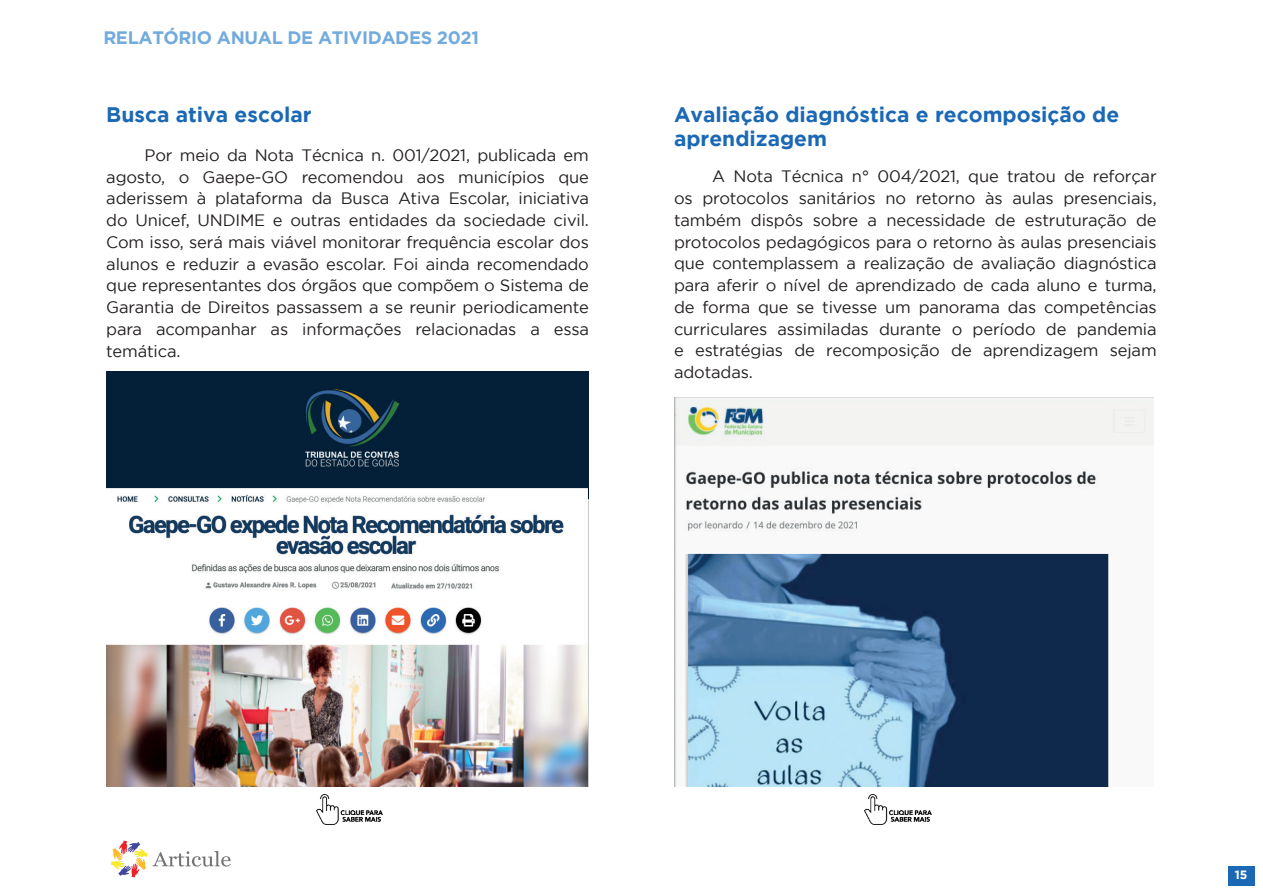
<style>
.page{position:relative;width:1263px;height:893px;background:#fff}
.page>*{position:absolute;margin:0;border:0;box-sizing:border-box;transform-origin:0 0}
.t1{font:700 21px/24px "Gotham";color:#1b69b4}
.t2{font:700 18px "Gotham";letter-spacing:-.02em;color:#73abdc}
.t3{font:16.5px/21.8px "Gotham";letter-spacing:-.01em;color:#231f20;text-align:justify}
.t4{font:700 12px "Gotham";color:#fff}
</style>
<div class="page">
<div style="left:1228px;top:866px;width:27px;height:19px;background:#1b69b4"></div>
<svg style="left:111px;top:841px;width:120px;height:36px"></svg>
<img style="left:106px;top:371px;width:483px;height:416px">
<img style="left:674px;top:397px;width:480px;height:390px">
<img style="left:316px;top:795px;width:67px;height:30px">
<img style="left:865px;top:795px;width:66px;height:30px">
<p class="t2" style="left:103px;top:27px;width:377px">RELATÓRIO ANUAL DE ATIVIDADES 2021</p>
<p class="t1" style="left:106px;top:102px;width:207px">Busca ativa escolar</p>
<p class="t1" style="left:674px;top:102px;width:447px">Avaliação diagnóstica e recomposição de aprendizagem</p>
<p class="t3" style="left:106px;top:144px;width:484px;text-indent:38px">Por meio da Nota Técnica n. 001/2021, publicada em agosto, o Gaepe-GO recomendou aos municípios que aderissem à plataforma da Busca Ativa Escolar, iniciativa do Unicef, UNDIME e outras entidades da sociedade civil.<br>Com isso, será mais viável monitorar frequência escolar dos alunos e reduzir a evasão escolar. Foi ainda recomendado que representantes dos órgãos que compõem o Sistema de Garantia de Direitos passassem a se reunir periodicamente para acompanhar as informações relacionadas a essa temática.</p>
<p class="t3" style="left:674px;top:165px;width:484px;text-indent:38px">A Nota Técnica n° 004/2021, que tratou de reforçar os protocolos sanitários no retorno às aulas presenciais, também dispôs sobre a necessidade de estruturação de protocolos pedagógicos para o retorno às aulas presenciais que contemplassem a realização de avaliação diagnóstica para aferir o nível de aprendizado de cada aluno e turma, de forma que se tivesse um panorama das competências curriculares assimiladas durante o período de pandemia e estratégias de recomposição de aprendizagem sejam adotadas.</p>
<p class="t4" style="left:1235px;top:868px;width:14px">15</p>
</div>
